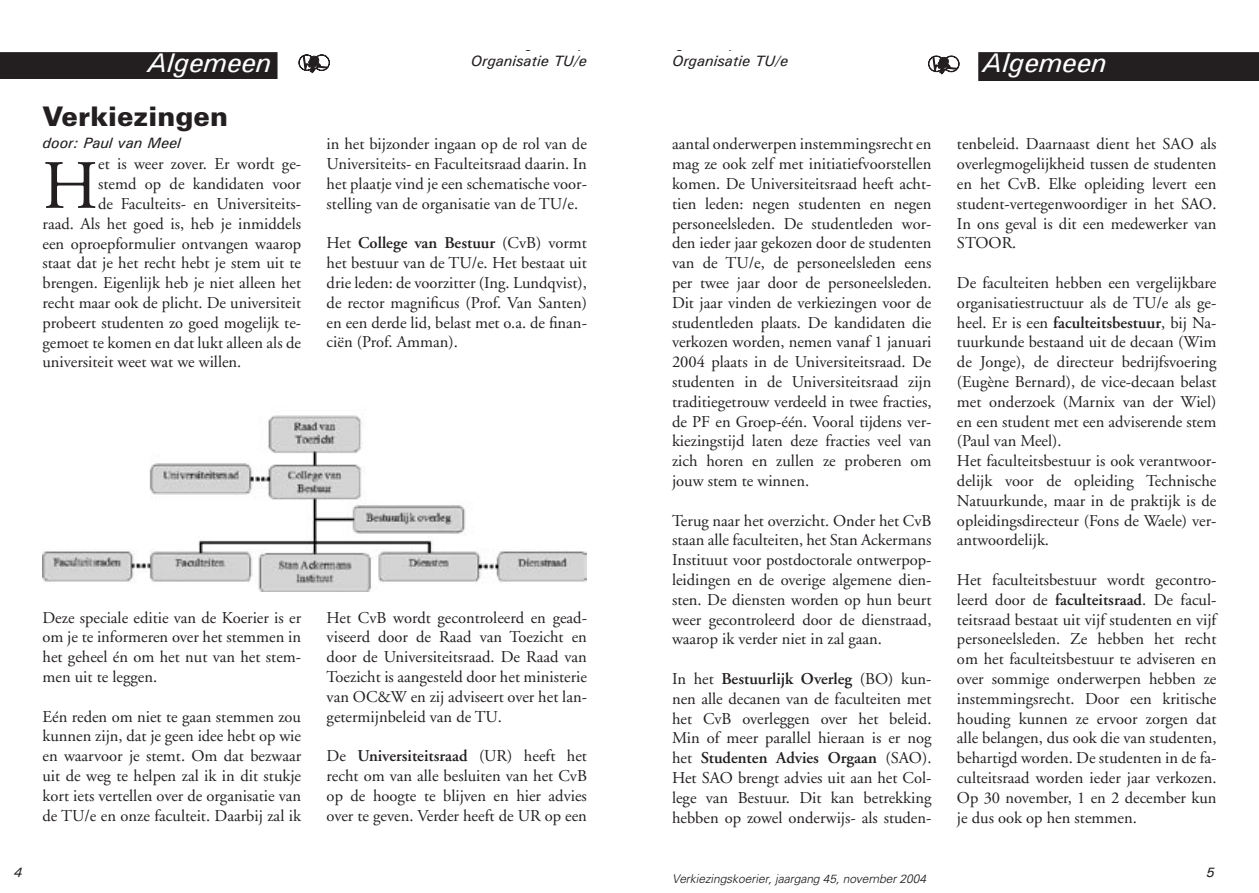
<style>
.page{position:relative;width:1259px;height:893px;background:#fff}
.page>*{position:absolute;margin:0;border:0;box-sizing:border-box;transform-origin:0 0}
.t1{font:69px "Adobe Garamond";color:#231f20}
.t2{font:italic 500 27px "Univers";color:#fff}
.t3{font:900 27px "Univers";color:#231f20}
.t4{font:16.5px/19.8px "Adobe Garamond";color:#231f20;text-align:justify}
.t5{font:italic 500 15px "Univers";color:#231f20}
.t6{font:italic 500 13.5px "Univers";color:#231f20}
.t7{font:italic 300 12px "Univers";color:#231f20}
.s1{font-weight:600}
</style>
<div class="page">
<div style="left:0;top:52px;width:277px;height:27px;background:#231f20"></div>
<div style="left:978px;top:52px;width:281px;height:29px;background:#231f20"></div>
<svg style="left:299px;top:55px;width:30px;height:18px"></svg>
<img style="left:43px;top:415px;width:544px;height:177px">
<svg style="left:928px;top:56px;width:31px;height:18px"></svg>
<p class="t5" style="left:521px;top:47px;width:68px">Categorie</p>
<p class="t5" style="left:672px;top:46px;width:68px">Categorie</p>
<h2 class="t2" style="left:147px;top:45px;width:126px">Algemeen</h2>
<h2 class="t2" style="left:982px;top:45px;width:126px">Algemeen</h2>
<h2 class="t3" style="left:43px;top:99px;width:187px">Verkiezingen</h2>
<p class="t5" style="left:43px;top:133px;width:140px">door: Paul van Meel</p>
<h1 class="t1" style="left:43px;top:149px;width:57px">H</h1>
<p class="t5" style="left:672px;top:51px;width:118px">Organisatie TU/e</p>
<p class="t5" style="left:471px;top:51px;width:118px">Organisatie TU/e</p>
<p class="t4" style="left:672px;top:135px;width:261px">aantal onderwerpen instemmingsrecht en mag ze ook zelf met initiatiefvoorstellen komen. De Universiteitsraad heeft acht&shy;tien leden: negen studenten en negen personeelsleden. De studentleden wor&shy;den ieder jaar gekozen door de studenten van de TU/e, de personeelsleden eens per twee jaar door de personeelsleden.<br>Dit jaar vinden de verkiezingen voor de studentleden plaats. De kandidaten die verkozen worden, nemen vanaf 1 januari 2004 plaats in de Universiteitsraad. De studenten in de Universiteitsraad zijn traditiegetrouw verdeeld in twee fracties, de PF en Groep-één. Vooral tijdens ver&shy;kiezingstijd laten deze fracties veel van zich horen en zullen ze proberen om jouw stem te winnen.</p>
<p class="t4" style="left:672px;top:511px;width:261px">Terug naar het overzicht. Onder het CvB staan alle faculteiten, het Stan Ackermans Instituut voor postdoctorale ontwerpop&shy;leidingen en de overige algemene dien&shy;sten. De diensten worden op hun beurt weer gecontroleerd door de dienstraad, waarop ik verder niet in zal gaan.</p>
<p class="t4" style="left:672px;top:669px;width:261px">In het <span class="s1">Bestuurlijk Overleg</span> (BO) kun&shy;nen alle decanen van de faculteiten met het CvB overleggen over het beleid.<br>Min of meer parallel hieraan is er nog het <span class="s1">Studenten Advies Orgaan</span> (SAO).<br>Het SAO brengt advies uit aan het Col&shy;lege van Bestuur. Dit kan betrekking hebben op zowel onderwijs- als studen-</p>
<p class="t4" style="left:327px;top:135px;width:262px">in het bijzonder ingaan op de rol van de Universiteits- en Faculteitsraad daarin. In het plaatje vind je een schematische voor&shy;stelling van de organisatie van de TU/e.</p>
<p class="t4" style="left:327px;top:234px;width:262px">Het <span class="s1">College van Bestuur</span> (CvB) vormt het bestuur van de TU/e. Het bestaat uit drie leden: de voorzitter (Ing. Lundqvist), de rector magnificus (Prof. Van Santen) en een derde lid, belast met o.a. de finan&shy;ciën (Prof. Amman).</p>
<p class="t4" style="left:957px;top:135px;width:261px">tenbeleid. Daarnaast dient het SAO als overlegmogelijkheid tussen de studenten en het CvB. Elke opleiding levert een student-vertegenwoordiger in het SAO.<br>In ons geval is dit een medewerker van STOOR.</p>
<p class="t4" style="left:957px;top:273px;width:261px;text-align:left">De faculteiten hebben een vergelijkbare organisatiestructuur als de TU/e als ge&shy;heel. Er is een <span class="s1">faculteitsbestuur</span>, bij Na&shy;tuurkunde bestaand uit de decaan (Wim de Jonge), de directeur bedrijfsvoering (Eugène Bernard), de vice-decaan belast met onderzoek (Marnix van der Wiel) en een student met een adviserende stem (Paul van Meel).<br>Het faculteitsbestuur is ook verantwoor&shy;delijk voor de opleiding Technische Natuurkunde, maar in de praktijk is de opleidingsdirecteur (Fons de Waele) ver&shy;antwoordelijk.</p>
<p class="t4" style="left:957px;top:570px;width:261px">Het faculteitsbestuur wordt gecontro&shy;leerd door de <span class="s1">faculteitsraad</span>. De facul&shy;teitsraad bestaat uit vijf studenten en vijf personeelsleden. Ze hebben het recht om het faculteitsbestuur te adviseren en over sommige onderwerpen hebben ze instemmingsrecht. Door een kritische houding kunnen ze ervoor zorgen dat alle belangen, dus ook die van studenten, behartigd worden. De studenten in de fa&shy;culteitsraad worden ieder jaar verkozen.<br>Op 30 november, 1 en 2 december kun je dus ook op hen stemmen.</p>
<p class="t4" style="left:98px;top:155px;width:204px">et is weer zover. Er wordt ge-</p>
<p class="t4" style="left:98px;top:174px;width:204px">stemd op de kandidaten voor</p>
<p class="t4" style="left:98px;top:194px;width:204px">de Faculteits- en Universiteits-</p>
<p class="t4" style="left:43px;top:214px;width:260px">raad. Als het goed is, heb je inmiddels</p>
<p class="t4" style="left:43px;top:234px;width:260px">een oproepformulier ontvangen waarop</p>
<p class="t4" style="left:43px;top:254px;width:260px">staat dat je het recht hebt je stem uit te</p>
<p class="t4" style="left:43px;top:273px;width:260px">brengen. Eigenlijk heb je niet alleen het</p>
<p class="t4" style="left:43px;top:293px;width:260px">recht maar ook de plicht. De universiteit</p>
<p class="t4" style="left:43px;top:313px;width:260px">probeert studenten zo goed mogelijk te-</p>
<p class="t4" style="left:43px;top:333px;width:260px">gemoet te komen en dat lukt alleen als de</p>
<p class="t4" style="left:43px;top:353px;width:200px">universiteit weet wat we willen.</p>
<p class="t4" style="left:43px;top:608px;width:260px">Deze speciale editie van de Koerier is er om je te informeren over het stemmen in het geheel én om het nut van het stem&shy;men uit te leggen.</p>
<p class="t4" style="left:43px;top:707px;width:260px">Eén reden om niet te gaan stemmen zou kunnen zijn, dat je geen idee hebt op wie en waarvoor je stemt. Om dat bezwaar uit de weg te helpen zal ik in dit stukje kort iets vertellen over de organisatie van de TU/e en onze faculteit. Daarbij zal ik</p>
<p class="t4" style="left:327px;top:608px;width:262px">Het CvB wordt gecontroleerd en gead&shy;viseerd door de Raad van Toezicht en door de Universiteitsraad. De Raad van Toezicht is aangesteld door het ministerie van OC&amp;W en zij adviseert over het lan&shy;getermijnbeleid van de TU.</p>
<p class="t4" style="left:327px;top:746px;width:262px">De <span class="s1">Universiteitsraad</span> (UR) heeft het recht om van alle besluiten van het CvB op de hoogte te blijven en hier advies over te geven. Verder heeft de UR op een</p>
<p class="t6" style="left:14px;top:863px;width:10px">4</p>
<p class="t6" style="left:1206px;top:863px;width:10px">5</p>
<p class="t7" style="left:672px;top:871px;width:255px">Verkiezingskoerier, jaargang 45, november 2004</p>
</div>
